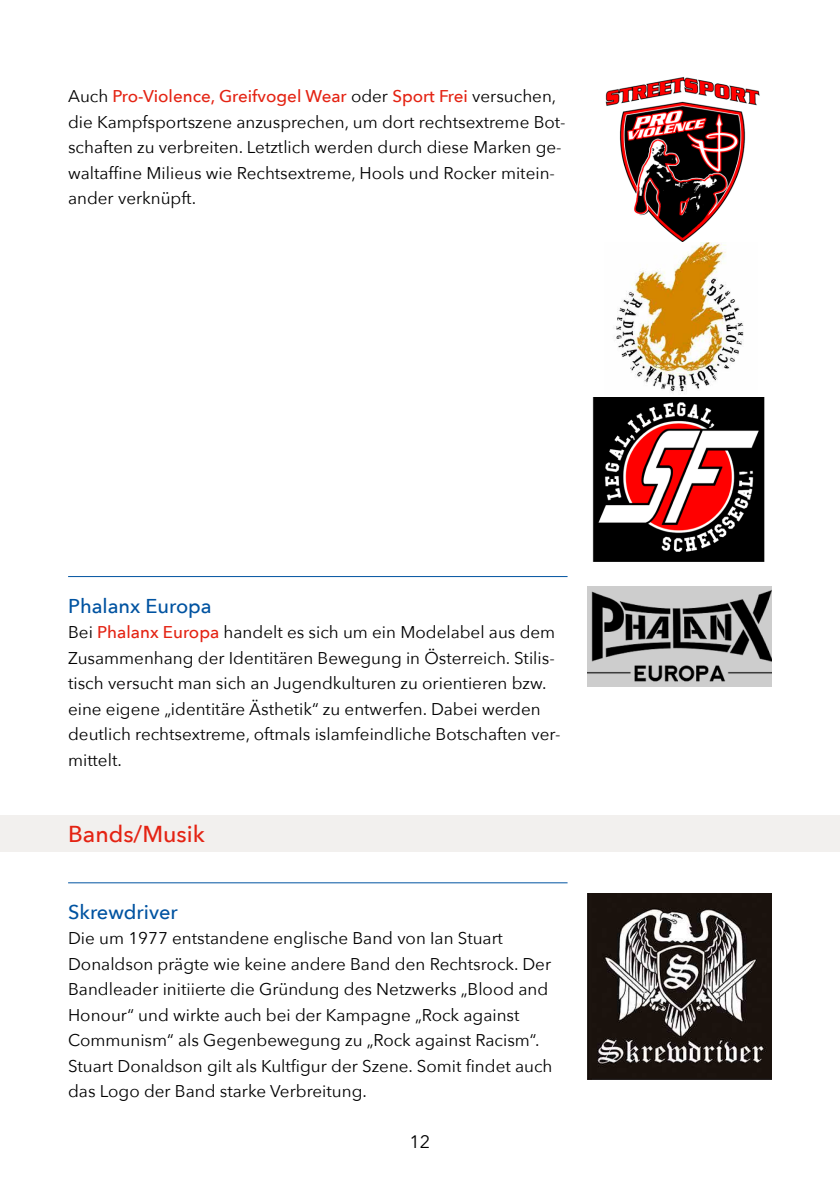
<style>
.page{position:relative;width:840px;height:1191px;background:#fff}
.page>*{position:absolute;margin:0;border:0;box-sizing:border-box;transform-origin:0 0}
.t1{font:500 23px "Avenir Next";color:#e42313}
.t2{font:500 20px "Avenir Next";color:#0053a1}
.t3{font:18px "Avenir Next";color:#000}
.t4{font:17px/25.6px "Avenir Next";color:#000}
.s1{font-weight:500;color:#e42313}
</style>
<div class="page">
<div style="left:0;top:815px;width:839px;height:37px;background:#f2f0ee"></div>
<img style="left:616px;top:241px;width:128px;height:153px">
<img style="left:592px;top:397px;width:173px;height:164px">
<img style="left:587px;top:587px;width:184px;height:99px">
<img style="left:587px;top:893px;width:184px;height:186px">
<hr style="left:68px;top:576px;width:499px;height:1px;background:#0053a1">
<hr style="left:68px;top:882px;width:499px;height:1px;background:#0053a1">
<img style="left:605px;top:77px;width:155px;height:164px">
<p class="t4" style="left:68px;top:83px;width:499px">Auch <span class="s1">Pro-Violence, Greifvogel Wear</span> oder <span class="s1">Sport Frei</span> versuchen, die Kampfsportszene anzusprechen, um dort rechtsextreme Bot&shy;schaften zu verbreiten. Letztlich werden durch diese Marken ge&shy;waltaffine Milieus wie Rechtsextreme, Hools und Rocker mitein&shy;ander verknüpft.</p>
<p class="t2" style="left:68px;top:588px;width:145px">Phalanx Europa</p>
<p class="t4" style="left:68px;top:618px;width:493px">Bei <span class="s1">Phalanx Europa</span> handelt es sich um ein Modelabel aus dem Zusammenhang der Identitären Bewegung in Österreich. Stilis&shy;tisch versucht man sich an Jugendkulturen zu orientieren bzw. eine eigene „identitäre Ästhetik“ zu entwerfen. Dabei werden deutlich rechtsextreme, oftmals islamfeindliche Botschaften ver&shy;mittelt.</p>
<h1 class="t1" style="left:68px;top:814px;width:138px">Bands/Musik</h1>
<p class="t2" style="left:68px;top:894px;width:111px">Skrewdriver</p>
<p class="t4" style="left:68px;top:924px;width:485px">Die um 1977 entstandene englische Band von Ian Stuart Donaldson prägte wie keine andere Band den Rechtsrock. Der Bandleader initiierte die Gründung des Netzwerks „Blood and Honour“ und wirkte auch bei der Kampagne „Rock against Communism“ als Gegenbewegung zu „Rock against Racism“.<br>Stuart Donaldson gilt als Kultfigur der Szene. Somit findet auch das Logo der Band starke Verbreitung.</p>
<p class="t3" style="left:409px;top:1127px;width:22px">12</p>
</div>
